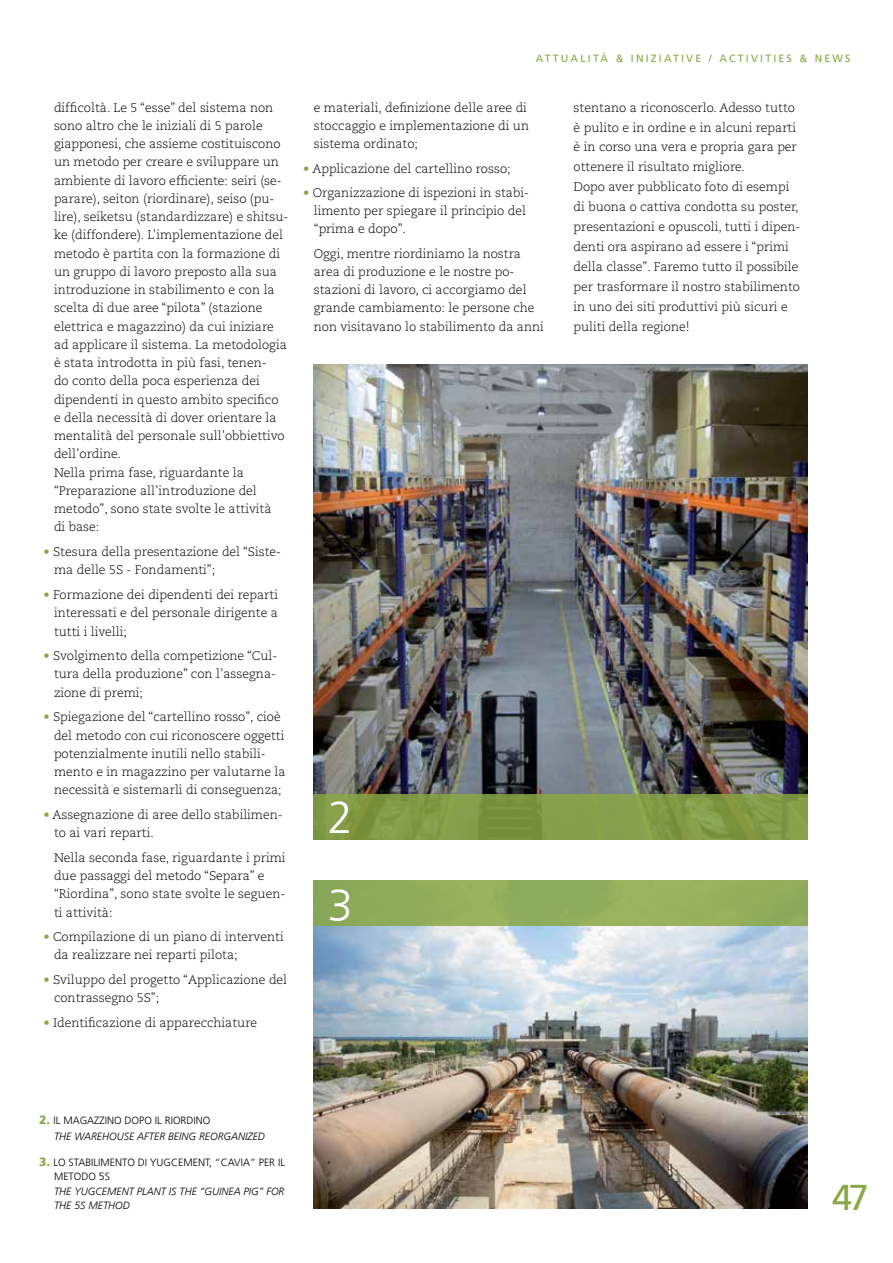
<style>
.page{position:relative;width:893px;height:1263px;background:#fff}
.page>*{position:absolute;margin:0;border:0;box-sizing:border-box;transform-origin:0 0}
.t1{font:300 45px "Frutiger LT Com";color:#fff}
.t2{font:36px "Frutiger LT Com";color:#89a743}
.t3{font:300 12.45px/18.3px "Caecilia LT Std";color:#000}
.t4{font:italic 300 10.5px/15.6px "Frutiger LT Com";color:#000}
.t5{font:300 10.5px/13.5px "Frutiger LT Com";color:#000}
.t6{font:10.5px "Frutiger LT Com";letter-spacing:.21em;color:#89a743}
.s1{color:#89a743}
.s2{font-weight:900;font-style:normal;font-size:12px;color:#89a743}
.s3{font-style:normal}
.s4{font-weight:900;font-size:12px;color:#89a743}
</style>
<div class="page">
<img style="left:314px;top:364px;width:494px;height:430px">
<svg style="left:314px;top:794px;width:494px;height:46px;background:#809a46"></svg>
<img style="left:314px;top:926px;width:494px;height:282px">
<div style="left:314px;top:880px;width:494px;height:46px;background:#92ae5c"></div>
<p class="t3" style="left:54px;top:98px;width:236px">difficoltà. Le 5 “esse” del sistema non sono altro che le iniziali di 5 parole giapponesi, che assieme costituiscono un metodo per creare e sviluppare un ambiente di lavoro efficiente: seiri (se&shy;parare), seiton (riordinare), seiso (pu&shy;lire), seiketsu (standardizzare) e shitsu&shy;ke (diffondere). L’implementazione del metodo è partita con la formazione di un gruppo di lavoro preposto alla sua introduzione in stabilimento e con la scelta di due aree “pilota” (stazione elettrica e magazzino) da cui iniziare ad applicare il sistema. La metodologia è stata introdotta in più fasi, tenen-<br>do conto della poca esperienza dei dipendenti in questo ambito specifico e della necessità di dover orientare la mentalità del personale sull’obbiettivo dell’ordine.<br>Nella prima fase, riguardante la “Preparazione all’introduzione del metodo”, sono state svolte le attività<br>di base:</p>
<p class="t3" style="left:54px;top:543px;width:229px;text-indent:-11px"><span class="s1">•</span> Stesura della presentazione del “Siste&shy;ma delle 5S - Fondamenti”;</p>
<p class="t3" style="left:54px;top:586px;width:226px;text-align:justify;text-indent:-11px"><span class="s1">•</span> Formazione dei dipendenti dei reparti interessati e del personale dirigente a tutti i livelli;</p>
<p class="t3" style="left:54px;top:647px;width:225px;text-align:justify;text-indent:-11px"><span class="s1">•</span> Svolgimento della competizione “Cul&shy;tura della produzione” con l’assegna&shy;zione di premi;</p>
<p class="t3" style="left:54px;top:708px;width:233px;text-indent:-11px"><span class="s1">•</span> Spiegazione del “cartellino rosso”, cioè del metodo con cui riconoscere oggetti potenzialmente inutili nello stabili&shy;mento e in magazzino per valutarne la necessità e sistemarli di conseguenza;</p>
<p class="t3" style="left:54px;top:806px;width:230px;text-indent:-11px"><span class="s1">•</span> Assegnazione di aree dello stabilimen&shy;to ai vari reparti.</p>
<p class="t3" style="left:54px;top:849px;width:233px">Nella seconda fase, riguardante i primi due passaggi del metodo “Separa” e “Riordina”, sono state svolte le seguen&shy;ti attività:</p>
<p class="t3" style="left:54px;top:928px;width:231px;text-indent:-11px"><span class="s1">•</span> Compilazione di un piano di interventi da realizzare nei reparti pilota;</p>
<p class="t3" style="left:54px;top:971px;width:235px;text-indent:-11px"><span class="s1">•</span> Sviluppo del progetto “Applicazione del contrassegno 5S”;</p>
<p class="t3" style="left:43px;top:1014px;width:215px"><span class="s1">•</span> Identificazione di apparecchiature</p>
<p class="t6" style="left:536px;top:52px;width:316px">ATTU ALI TÀ &amp; I NI ZI ATI VE / ACTI VI TI ES &amp; NEWS</p>
<p class="t3" style="left:314px;top:99px;width:217px">e materiali, definizione delle aree di stoccaggio e implementazione di un sistema ordinato;</p>
<p class="t3" style="left:303px;top:159px;width:209px"><span class="s1">•</span> Applicazione del cartellino rosso;</p>
<p class="t3" style="left:314px;top:184px;width:217px;text-indent:-11px"><span class="s1">•</span> Organizzazione di ispezioni in stabi&shy;limento per spiegare il principio del “prima e dopo”.</p>
<p class="t3" style="left:314px;top:245px;width:232px">Oggi, mentre riordiniamo la nostra area di produzione e le nostre po&shy;stazioni di lavoro, ci accorgiamo del grande cambiamento: le persone che non visitavano lo stabilimento da anni</p>
<p class="t3" style="left:574px;top:98px;width:228px;line-height:20px">stentano a riconoscerlo. Adesso tutto è pulito e in ordine e in alcuni reparti è in corso una vera e propria gara per ottenere il risultato migliore.<br>Dopo aver pubblicato foto di esempi di buona o cattiva condotta su poster, presentazioni e opuscoli, tutti i dipen&shy;denti ora aspirano ad essere i “primi della classe”. Faremo tutto il possibile per trasformare il nostro stabilimento in uno dei siti produttivi più sicuri e puliti della regione!</p>
<h1 class="t1" style="left:328px;top:790px;width:27px">2</h1>
<h1 class="t1" style="left:328px;top:877px;width:27px">3</h1>
<p class="t4" style="left:54px;top:1113px;width:212px;text-indent:-15px"><span class="s2">2.</span> <span class="s3">IL MAGAZZINO DOPO IL RIORDINO<br></span>THE WAREHOUSE AFTER BEING REORGANIZED</p>
<p class="t5" style="left:54px;top:1155px;width:233px;text-indent:-15px"><span class="s4">3.</span> LO STABILIMENTO DI YUGCEMENT, “CAVIA” PER IL<br>METODO 5S</p>
<p class="t4" style="left:54px;top:1184px;width:28px">THE YUG</p>
<p class="t4" style="left:54px;top:1185px;width:232px;line-height:13.5px;text-indent:41px">CEMENT PLANT IS THE “GUINEA PIG” FOR<br>THE 5S METHOD</p>
<h2 class="t2" style="left:832px;top:1175px;width:38px">47</h2>
</div>
